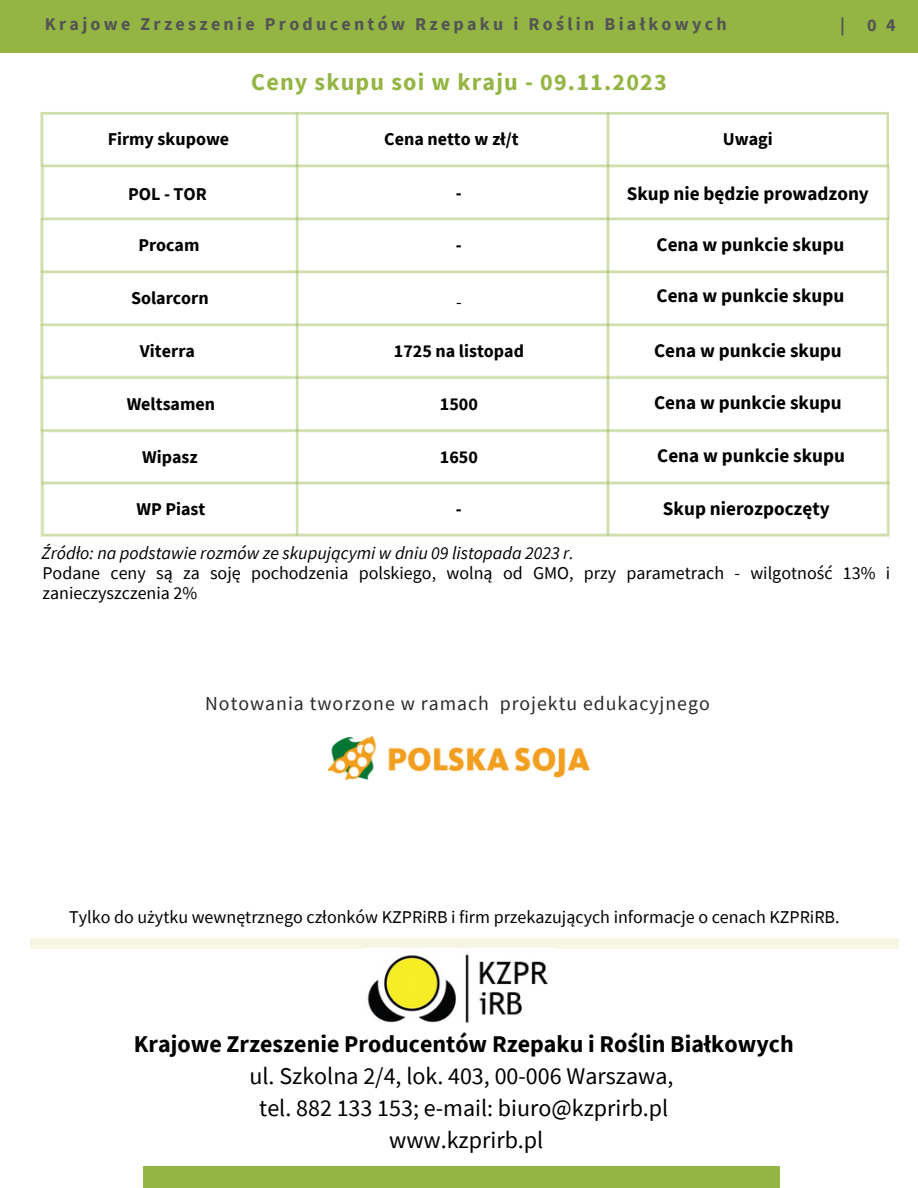
<style>
.page{position:relative;width:918px;height:1188px;background:#fff}
.page>*{position:absolute;margin:0;border:0;box-sizing:border-box;transform-origin:0 0}
.t1{font:24px "Source Sans Pro";color:#000}
.t2{font:700 24px "Source Sans Pro";color:#000}
.t3{font:700 24px "Source Sans Pro";letter-spacing:.05em;color:#94b544}
.t4{font:19.8px "Source Sans Pro";letter-spacing:.05em;color:#2b2a27}
.t5{font:700 19.2px "Source Sans Pro";color:#000}
.t6{font:18px/20.2px "Source Sans Pro";color:#000}
.t7{font:700 18px "Source Sans Pro";color:#000}
.t8{font:italic 18px "Source Sans Pro";color:#000}
.t9{font:700 18px "Source Sans Pro";letter-spacing:.18em;color:#545454}
</style>
<div class="page">
<svg style="left:298px;top:485px;width:309px;height:52px"></svg>
<svg style="left:40px;top:167px;width:258px;height:370px"></svg>
<svg style="left:607px;top:485px;width:282px;height:52px"></svg>
<svg style="left:41px;top:430px;width:849px;height:55px"></svg>
<svg style="left:40px;top:378px;width:849px;height:54px"></svg>
<svg style="left:40px;top:326px;width:849px;height:52px"></svg>
<svg style="left:40px;top:273px;width:849px;height:53px"></svg>
<svg style="left:40px;top:218px;width:849px;height:55px"></svg>
<svg style="left:41px;top:165px;width:849px;height:55px"></svg>
<svg style="left:40px;top:112px;width:849px;height:55px"></svg>
<div style="left:144px;top:1166px;width:636px;height:22px;background:#94b544"></div>
<div style="left:0;top:0;width:918px;height:53px;background:#94b544"></div>
<div style="left:30px;top:938px;width:869px;height:11px;background:#f7f6e4"></div>
<img style="left:367px;top:954px;width:181px;height:69px">
<img style="left:328px;top:737px;width:261px;height:42px">
<p class="t9" style="left:45px;top:13px;width:683px">Krajowe Zrzeszenie Producentów Rzepaku i Roślin Białkowych</p>
<p class="t9" style="left:840px;top:13px;width:57px">| 04</p>
<p class="t3" style="left:251px;top:66px;width:417px">Ceny skupu soi w kraju - 09.11.2023</p>
<p class="t7" style="left:108px;top:127px;width:123px">Firmy skupowe</p>
<p class="t7" style="left:384px;top:127px;width:136px">Cena netto w zł/t</p>
<p class="t7" style="left:723px;top:127px;width:52px">Uwagi</p>
<p class="t7" style="left:128px;top:182px;width:80px">POL - TOR</p>
<p class="t7" style="left:456px;top:181px;width:7px">-</p>
<p class="t5" style="left:627px;top:181px;width:244px">Skup nie będzie prowadzony</p>
<p class="t7" style="left:138px;top:233px;width:63px">Procam</p>
<p class="t7" style="left:456px;top:233px;width:7px">-</p>
<p class="t5" style="left:657px;top:232px;width:189px">Cena w punkcie skupu</p>
<p class="t7" style="left:131px;top:286px;width:79px">Solarcorn</p>
<p class="t7" style="left:140px;top:339px;width:57px">Viterra</p>
<p class="t7" style="left:127px;top:392px;width:90px">Weltsamen</p>
<p class="t6" style="left:456px;top:292px;width:7px">-</p>
<p class="t7" style="left:394px;top:339px;width:132px">1725 na listopad</p>
<p class="t7" style="left:440px;top:392px;width:40px">1500</p>
<p class="t5" style="left:657px;top:283px;width:189px">Cena w punkcie skupu</p>
<p class="t5" style="left:654px;top:338px;width:189px">Cena w punkcie skupu</p>
<p class="t5" style="left:654px;top:391px;width:189px">Cena w punkcie skupu</p>
<p class="t7" style="left:142px;top:445px;width:57px">Wipasz</p>
<p class="t7" style="left:440px;top:445px;width:40px">1650</p>
<p class="t5" style="left:657px;top:443px;width:189px">Cena w punkcie skupu</p>
<p class="t7" style="left:136px;top:498px;width:71px">WP Piast</p>
<p class="t7" style="left:456px;top:497px;width:7px">-</p>
<p class="t5" style="left:663px;top:496px;width:168px">Skup nierozpoczęty</p>
<p class="t8" style="left:41px;top:541px;width:534px">Źródło: na podstawie rozmów ze skupującymi w dniu 09 listopada 2023 r.</p>
<p class="t6" style="left:42px;top:562px;width:849px">Podane ceny są za soję pochodzenia polskiego, wolną od GMO, przy parametrach - wilgotność 13% i zanieczyszczenia 2%</p>
<p class="t4" style="left:205px;top:690px;width:506px">Notowania tworzone w ramach projektu edukacyjnego</p>
<p class="t6" style="left:69px;top:906px;width:772px">Tylko do użytku wewnętrznego członków KZPRiRB i firm przekazujących informacje o cenach KZPRiRB.</p>
<p class="t2" style="left:134px;top:1028px;width:661px">Krajowe Zrzeszenie Producentów Rzepaku i Roślin Białkowych</p>
<p class="t1" style="left:249px;top:1060px;width:425px">ul. Szkolna 2/4, lok. 403, 00-006 Warszawa,</p>
<p class="t1" style="left:259px;top:1092px;width:411px">tel. 882 133 153; e-mail: biuro@kzprirb.pl</p>
<p class="t1" style="left:389px;top:1124px;width:156px">www.kzprirb.pl</p>
</div>
